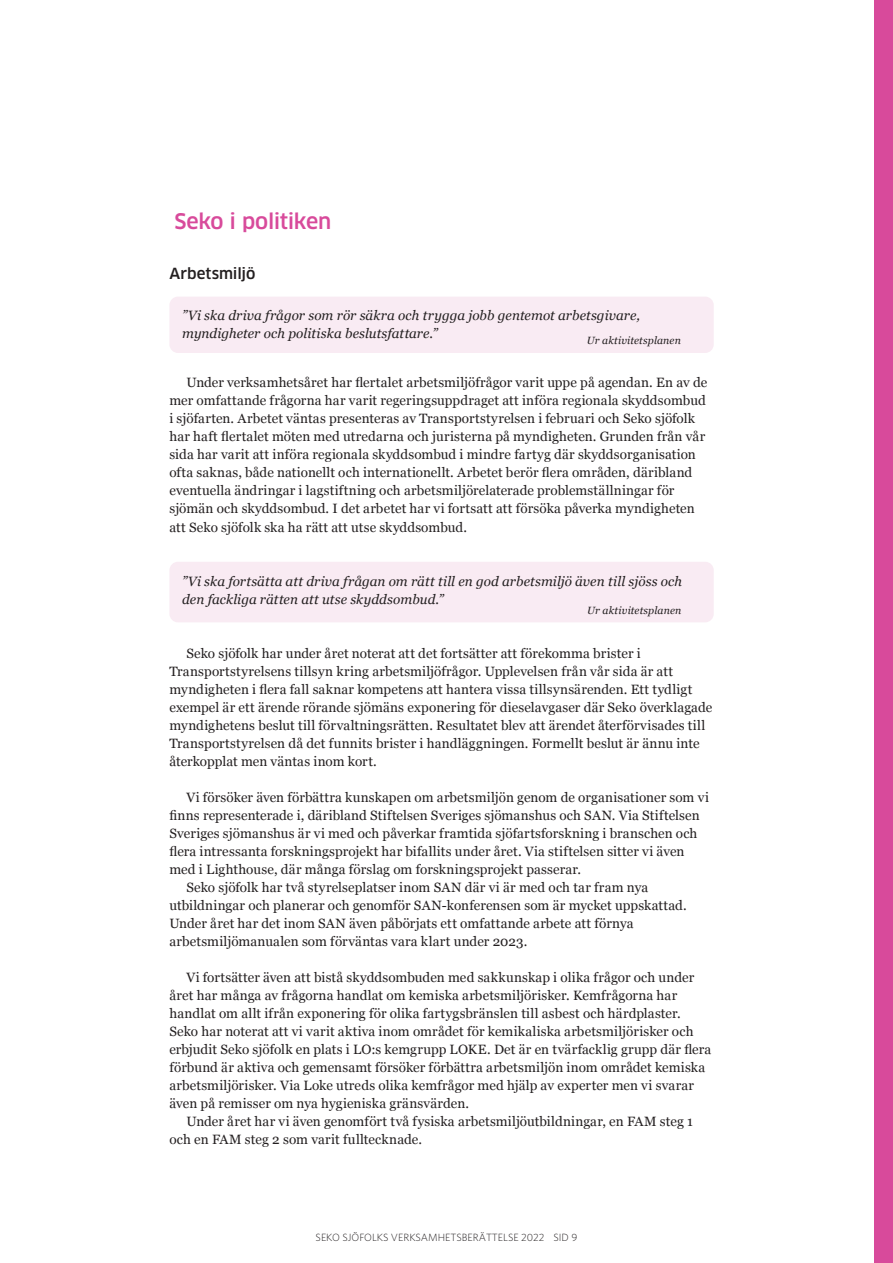
<style>
.page{position:relative;width:893px;height:1263px;background:#fff}
.page>*{position:absolute;margin:0;border:0;box-sizing:border-box;transform-origin:0 0}
.Underrubrik{font:500 21px "Clan Pro";letter-spacing:-.02em;color:#d84a9b}
.Underrubrik_2{font:500 15px "Clan Pro";color:#231f20}
.Bröd{font:13.5px/18px "Georgia";letter-spacing:.01em;color:#231f20}
.Bröd_start{font:italic 13.5px/18px "Georgia";letter-spacing:.005em;color:#231f20}
.t1{font:300 10.5px "Whitney";color:#231f20}
.Bröd-2{font:italic 10.5px "Georgia";letter-spacing:.015em;color:#231f20}
</style>
<div class="page">
<div style="left:874px;top:0;width:19px;height:1263px;background:#d84a9b"></div>
<div style="left:169px;top:297px;width:545px;height:56px;background:#f9ebf3;border-radius:9px"></div>
<div style="left:169px;top:562px;width:545px;height:60px;background:#f9ebf3;border-radius:9px"></div>
<p class="Underrubrik" style="left:174px;top:209px;width:158px">Seko i politiken</p>
<p class="Underrubrik_2" style="left:169px;top:265px;width:88px">Arbetsmiljö</p>
<p class="Bröd_start" style="left:182px;top:305px;width:459px">”Vi ska driva frågor som rör säkra och trygga jobb gentemot arbetsgivare, myndigheter och politiska beslutsfattare.”</p>
<p class="Bröd-2" style="left:587px;top:333px;width:96px">Ur aktivitetsplanen</p>
<p class="Bröd" style="left:169px;top:373px;width:539px;text-indent:17px">Under verksamhetsåret har flertalet arbetsmiljöfrågor varit uppe på agendan. En av de mer omfattande frågorna har varit regeringsuppdraget att införa regionala skyddsombud i sjöfarten. Arbetet väntas presenteras av Transportstyrelsen i februari och Seko sjöfolk har haft flertalet möten med utredarna och juristerna på myndigheten. Grunden från vår sida har varit att införa regionala skyddsombud i mindre fartyg där skyddsorganisation ofta saknas, både nationellt och internationellt. Arbetet berör flera områden, däribland eventuella ändringar i lagstiftning och arbetsmiljörelaterade problemställningar för sjömän och skyddsombud. I det arbetet har vi fortsatt att försöka påverka myndigheten att Seko sjöfolk ska ha rätt att utse skyddsombud.</p>
<p class="Bröd_start" style="left:182px;top:572px;width:501px">”Vi ska fortsätta att driva frågan om rätt till en god arbetsmiljö även till sjöss och den fackliga rätten att utse skyddsombud.”</p>
<p class="Bröd-2" style="left:587px;top:603px;width:96px">Ur aktivitetsplanen</p>
<p class="Bröd" style="left:169px;top:643px;width:544px;text-indent:17px">Seko sjöfolk har under året noterat att det fortsätter att förekomma brister i Transportstyrelsens tillsyn kring arbetsmiljöfrågor. Upplevelsen från vår sida är att myndigheten i flera fall saknar kompetens att hantera vissa tillsynsärenden. Ett tydligt exempel är ett ärende rörande sjömäns exponering för dieselavgaser där Seko överklagade myndighetens beslut till förvaltningsrätten. Resultatet blev att ärendet återförvisades till Transportstyrelsen då det funnits brister i handläggningen. Formellt beslut är ännu inte återkopplat men väntas inom kort.</p>
<p class="Bröd" style="left:169px;top:787px;width:541px;text-indent:17px">Vi försöker även förbättra kunskapen om arbetsmiljön genom de organisationer som vi finns representerade i, däribland Stiftelsen Sveriges sjömanshus och SAN. Via Stiftelsen Sveriges sjömanshus är vi med och påverkar framtida sjöfartsforskning i branschen och flera intressanta forskningsprojekt har bifallits under året. Via stiftelsen sitter vi även med i Lighthouse, där många förslag om forskningsprojekt passerar.</p>
<p class="Bröd" style="left:169px;top:877px;width:519px;text-indent:17px">Seko sjöfolk har två styrelseplatser inom SAN där vi är med och tar fram nya utbildningar och planerar och genomför SAN-konferensen som är mycket uppskattad.<br>Under året har det inom SAN även påbörjats ett omfattande arbete att förnya arbetsmiljömanualen som förväntas vara klart under 2023.</p>
<p class="Bröd" style="left:169px;top:967px;width:543px;text-indent:17px">Vi fortsätter även att bistå skyddsombuden med sakkunskap i olika frågor och under året har många av frågorna handlat om kemiska arbetsmiljörisker. Kemfrågorna har handlat om allt ifrån exponering för olika fartygsbränslen till asbest och härdplaster.<br>Seko har noterat att vi varit aktiva inom området för kemikaliska arbetsmiljörisker och erbjudit Seko sjöfolk en plats i LO:s kemgrupp LOKE. Det är en tvärfacklig grupp där flera förbund är aktiva och gemensamt försöker förbättra arbetsmiljön inom området kemiska arbetsmiljörisker. Via Loke utreds olika kemfrågor med hjälp av experter men vi svarar även på remisser om nya hygieniska gränsvärden.</p>
<p class="Bröd" style="left:169px;top:1111px;width:525px;text-indent:17px">Under året har vi även genomfört två fysiska arbetsmiljöutbildningar, en FAM steg 1 och en FAM steg 2 som varit fulltecknade.</p>
<p class="t1" style="left:316px;top:1231px;width:263px">SEKO SJÖFOLKS VERKSAMHETSBERÄTTELSE 2022 SID 9</p>
</div>
